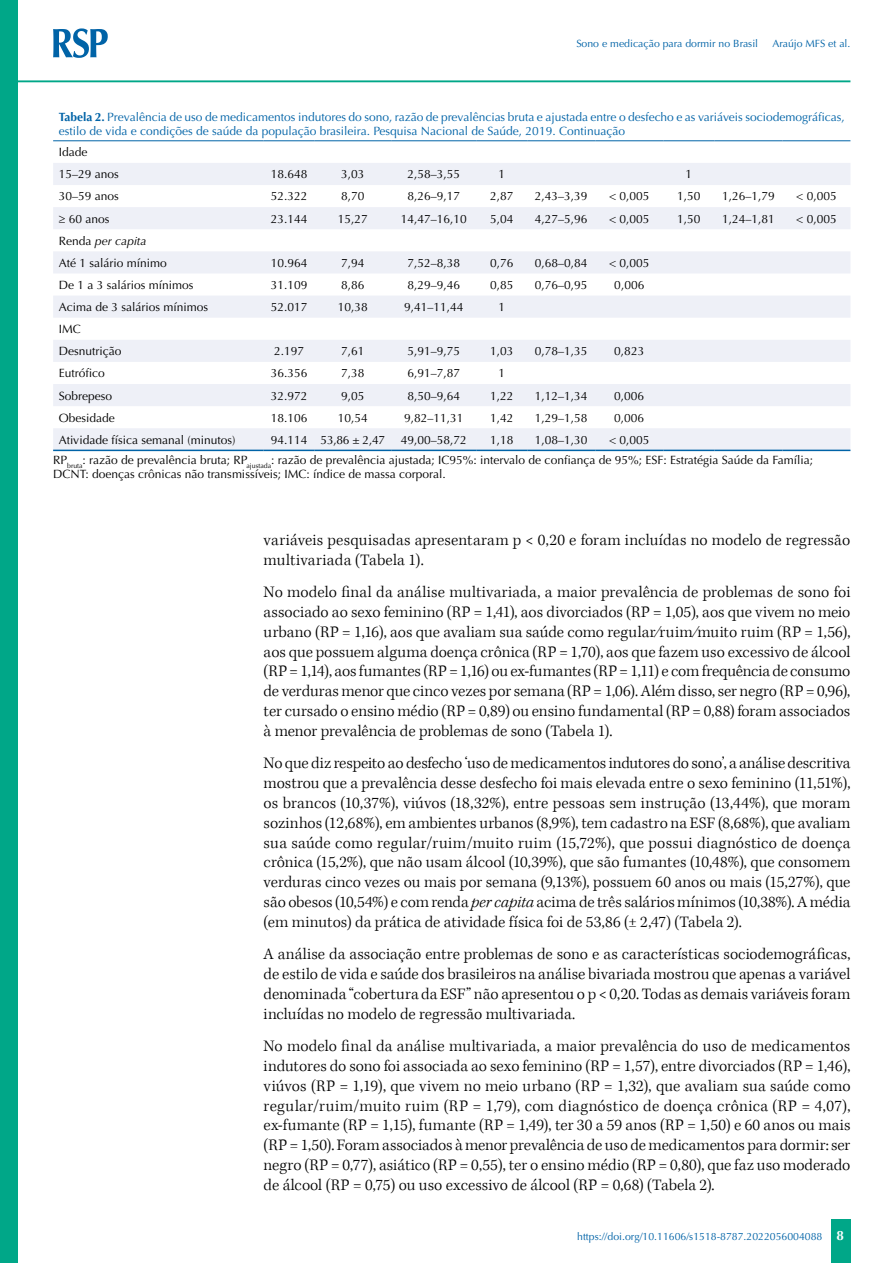
<style>
.page{position:relative;width:893px;height:1263px;background:#fff}
.page>*{position:absolute;margin:0;border:0;box-sizing:border-box;transform-origin:0 0}
.t1{font:300 16.5px/19.8px "Kepler Std";letter-spacing:.005em;color:#000;text-align:justify}
.t2{font:700 13.5px "Optima";color:#fff}
.t3{font:12px/22px "Optima";color:#000}
.t4{font:12px/14.2px "Optima";color:#0063a7}
.t5{font:10.5px "Optima";color:#0063a7}
.s1{font-weight:700}
.s2{font-style:italic}
</style>
<div class="page">
<div style="left:831px;top:1220px;width:20px;height:43px;background:#00a788"></div>
<div style="left:0;top:0;width:18px;height:1263px;background:#00a788"></div>
<svg style="left:53px;top:28px;width:55px;height:30px"></svg>
<hr style="left:18px;top:80px;width:832px;height:2px;background:#00a788">
<svg style="left:53px;top:163px;width:797px;height:287px;fill:#eef0f7"></svg>
<hr style="left:53px;top:450px;width:211px;height:1px;background:#0063a7">
<hr style="left:264px;top:450px;width:51px;height:1px;background:#0063a7">
<hr style="left:315px;top:450px;width:76px;height:1px;background:#0063a7">
<hr style="left:391px;top:450px;width:85px;height:1px;background:#0063a7">
<hr style="left:476px;top:450px;width:51px;height:1px;background:#0063a7">
<hr style="left:527px;top:450px;width:68px;height:1px;background:#0063a7">
<hr style="left:595px;top:450px;width:68px;height:1px;background:#0063a7">
<hr style="left:663px;top:450px;width:51px;height:1px;background:#0063a7">
<hr style="left:714px;top:450px;width:68px;height:1px;background:#0063a7">
<hr style="left:782px;top:450px;width:68px;height:1px;background:#0063a7">
<hr style="left:53px;top:140px;width:211px;height:1px;background:#0063a7">
<hr style="left:264px;top:140px;width:51px;height:1px;background:#0063a7">
<hr style="left:315px;top:140px;width:76px;height:1px;background:#0063a7">
<hr style="left:391px;top:140px;width:85px;height:1px;background:#0063a7">
<hr style="left:476px;top:140px;width:51px;height:1px;background:#0063a7">
<hr style="left:527px;top:140px;width:68px;height:1px;background:#0063a7">
<hr style="left:595px;top:140px;width:68px;height:1px;background:#0063a7">
<hr style="left:663px;top:140px;width:51px;height:1px;background:#0063a7">
<hr style="left:714px;top:140px;width:68px;height:1px;background:#0063a7">
<hr style="left:782px;top:140px;width:68px;height:1px;background:#0063a7">
<p class="t5" style="left:576px;top:37px;width:183px">Sono e medicação para dormir no Brasil</p>
<p class="t5" style="left:772px;top:37px;width:80px">Araújo MFS et al.</p>
<p class="t4" style="left:59px;top:110px;width:787px"><span class="s1">Tabela 2.</span> Prevalência de uso de medicamentos indutores do sono, razão de prevalências bruta e ajustada entre o desfecho e as variáveis sociodemográficas, estilo de vida e condições de saúde da população brasileira. Pesquisa Nacional de Saúde, 2019. Continuação</p>
<p class="t3" style="left:59px;top:141px;width:62px">Idade<br>15–29 anos</p>
<p class="t3" style="left:271px;top:163px;width:38px">18.648</p>
<p class="t3" style="left:341px;top:163px;width:25px">3,03</p>
<p class="t3" style="left:407px;top:163px;width:54px">2,58–3,55</p>
<p class="t3" style="left:498px;top:163px;width:8px">1</p>
<p class="t3" style="left:685px;top:163px;width:8px">1</p>
<p class="t3" style="left:59px;top:186px;width:62px">30–59 anos</p>
<p class="t3" style="left:271px;top:186px;width:38px">52.322</p>
<p class="t3" style="left:341px;top:186px;width:25px">8,70</p>
<p class="t3" style="left:407px;top:186px;width:54px">8,26–9,17</p>
<p class="t3" style="left:490px;top:186px;width:25px">2,87</p>
<p class="t3" style="left:535px;top:186px;width:54px">2,43–3,39</p>
<p class="t3" style="left:609px;top:186px;width:42px">&lt; 0,005</p>
<p class="t3" style="left:677px;top:186px;width:25px">1,50</p>
<p class="t3" style="left:722px;top:186px;width:54px">1,26–1,79</p>
<p class="t3" style="left:796px;top:186px;width:42px">&lt; 0,005</p>
<p class="t3" style="left:59px;top:208px;width:52px">≥ 60 anos</p>
<p class="t3" style="left:271px;top:208px;width:38px">23.144</p>
<p class="t3" style="left:338px;top:208px;width:32px">15,27</p>
<p class="t3" style="left:401px;top:208px;width:68px">14,47–16,10</p>
<p class="t3" style="left:490px;top:208px;width:25px">5,04</p>
<p class="t3" style="left:535px;top:208px;width:54px">4,27–5,96</p>
<p class="t3" style="left:609px;top:208px;width:42px">&lt; 0,005</p>
<p class="t3" style="left:677px;top:208px;width:25px">1,50</p>
<p class="t3" style="left:722px;top:208px;width:54px">1,24–1,81</p>
<p class="t3" style="left:796px;top:208px;width:42px">&lt; 0,005</p>
<p class="t3" style="left:59px;top:230px;width:110px">Renda <span class="s2">per capita<br></span>Até 1 salário mínimo</p>
<p class="t3" style="left:271px;top:252px;width:38px">10.964</p>
<p class="t3" style="left:341px;top:252px;width:25px">7,94</p>
<p class="t3" style="left:407px;top:252px;width:54px">7,52–8,38</p>
<p class="t3" style="left:490px;top:252px;width:25px">0,76</p>
<p class="t3" style="left:535px;top:252px;width:54px">0,68–0,84</p>
<p class="t3" style="left:609px;top:252px;width:42px">&lt; 0,005</p>
<p class="t3" style="left:59px;top:274px;width:136px">De 1 a 3 salários mínimos</p>
<p class="t3" style="left:271px;top:274px;width:38px">31.109</p>
<p class="t3" style="left:341px;top:274px;width:25px">8,86</p>
<p class="t3" style="left:407px;top:274px;width:54px">8,29–9,46</p>
<p class="t3" style="left:490px;top:274px;width:25px">0,85</p>
<p class="t3" style="left:535px;top:274px;width:54px">0,76–0,95</p>
<p class="t3" style="left:614px;top:274px;width:32px">0,006</p>
<p class="t3" style="left:59px;top:296px;width:151px">Acima de 3 salários mínimos</p>
<p class="t3" style="left:271px;top:296px;width:38px">52.017</p>
<p class="t3" style="left:338px;top:296px;width:32px">10,38</p>
<p class="t3" style="left:404px;top:296px;width:61px">9,41–11,44</p>
<p class="t3" style="left:498px;top:296px;width:8px">1</p>
<p class="t3" style="left:59px;top:318px;width:64px">IMC<br>Desnutrição</p>
<p class="t3" style="left:274px;top:340px;width:32px">2.197</p>
<p class="t3" style="left:341px;top:340px;width:25px">7,61</p>
<p class="t3" style="left:407px;top:340px;width:54px">5,91–9,75</p>
<p class="t3" style="left:490px;top:340px;width:25px">1,03</p>
<p class="t3" style="left:535px;top:340px;width:54px">0,78–1,35</p>
<p class="t3" style="left:614px;top:340px;width:32px">0,823</p>
<p class="t3" style="left:59px;top:362px;width:48px">Eutrófico</p>
<p class="t3" style="left:271px;top:362px;width:38px">36.356</p>
<p class="t3" style="left:341px;top:362px;width:25px">7,38</p>
<p class="t3" style="left:407px;top:362px;width:54px">6,91–7,87</p>
<p class="t3" style="left:498px;top:362px;width:8px">1</p>
<p class="t3" style="left:59px;top:385px;width:55px">Sobrepeso</p>
<p class="t3" style="left:271px;top:385px;width:38px">32.972</p>
<p class="t3" style="left:341px;top:385px;width:25px">9,05</p>
<p class="t3" style="left:407px;top:385px;width:54px">8,50–9,64</p>
<p class="t3" style="left:490px;top:385px;width:25px">1,22</p>
<p class="t3" style="left:535px;top:385px;width:54px">1,12–1,34</p>
<p class="t3" style="left:614px;top:385px;width:32px">0,006</p>
<p class="t3" style="left:59px;top:407px;width:58px">Obesidade</p>
<p class="t3" style="left:271px;top:407px;width:38px">18.106</p>
<p class="t3" style="left:338px;top:407px;width:32px">10,54</p>
<p class="t3" style="left:404px;top:407px;width:61px">9,82–11,31</p>
<p class="t3" style="left:490px;top:407px;width:25px">1,42</p>
<p class="t3" style="left:535px;top:407px;width:54px">1,29–1,58</p>
<p class="t3" style="left:614px;top:407px;width:32px">0,006</p>
<p class="t3" style="left:59px;top:429px;width:178px">Atividade física semanal (minutos)</p>
<p class="t3" style="left:271px;top:429px;width:116px">94.114 53,86 ± 2,47</p>
<p class="t3" style="left:401px;top:429px;width:68px">49,00–58,72</p>
<p class="t3" style="left:490px;top:429px;width:25px">1,18</p>
<p class="t3" style="left:535px;top:429px;width:54px">1,08–1,30</p>
<p class="t3" style="left:53px;top:430px;width:762px;line-height:20px;text-indent:556px">&lt; 0,005<br>RP<sub>bruta</sub>: razão de prevalência bruta; RP<sub>ajustada</sub>: razão de prevalência ajustada; IC95%: intervalo de confiança de 95%; ESF: Estratégia Saúde da Família;</p>
<p class="t3" style="left:53px;top:463px;width:394px">DCNT: doenças crônicas não transmissíveis; IMC: índice de massa corporal.</p>
<p class="t1" style="left:264px;top:530px;width:588px">variáveis pesquisadas apresentaram p &lt; 0,20 e foram incluídas no modelo de regressão multivariada (Tabela 1).</p>
<p class="t1" style="left:264px;top:583px;width:588px">No modelo final da análise multivariada, a maior prevalência de problemas de sono foi associado ao sexo feminino (RP = 1,41), aos divorciados (RP = 1,05), aos que vivem no meio urbano (RP = 1,16), aos que avaliam sua saúde como regular⁄ruim ⁄muito ruim (RP = 1,56), aos que possuem alguma doença crônica (RP = 1,70), aos que fazem uso excessivo de álcool (RP = 1,14), aos fumantes (RP = 1,16) ou ex-fumantes (RP = 1,11) e com frequência de consumo de verduras menor que cinco vezes por semana (RP = 1,06). Além disso, ser negro (RP = 0,96), ter cursado o ensino médio (RP = 0,89) ou ensino fundamental (RP = 0,88) foram associados à menor prevalência de problemas de sono (Tabela 1).</p>
<p class="t1" style="left:264px;top:754px;width:588px">No que diz respeito ao desfecho ‘uso de medicamentos indutores do sono’, a análise descritiva mostrou que a prevalência desse desfecho foi mais elevada entre o sexo feminino (11,51%), os brancos (10,37%), viúvos (18,32%), entre pessoas sem instrução (13,44%), que moram sozinhos (12,68%), em ambientes urbanos (8,9%), tem cadastro na ESF (8,68%), que avaliam sua saúde como regular/ruim/muito ruim (15,72%), que possui diagnóstico de doença crônica (15,2%), que não usam álcool (10,39%), que são fumantes (10,48%), que consomem verduras cinco vezes ou mais por semana (9,13%), possuem 60 anos ou mais (15,27%), que são obesos (10,54%) e com renda <span class="s2">per capita</span> acima de três salários mínimos (10,38%). A média (em minutos) da prática de atividade física foi de 53,86 (± 2,47) (Tabela 2).</p>
<p class="t1" style="left:264px;top:945px;width:588px">A análise da associação entre problemas de sono e as características sociodemográficas, de estilo de vida e saúde dos brasileiros na análise bivariada mostrou que apenas a variável denominada “cobertura da ESF” não apresentou o p &lt; 0,20. Todas as demais variáveis foram incluídas no modelo de regressão multivariada.</p>
<p class="t1" style="left:264px;top:1037px;width:588px">No modelo final da análise multivariada, a maior prevalência do uso de medicamentos indutores do sono foi associada ao sexo feminino (RP = 1,57), entre divorciados (RP = 1,46), viúvos (RP = 1,19), que vivem no meio urbano (RP = 1,32), que avaliam sua saúde como regular/ruim/muito ruim (RP = 1,79), com diagnóstico de doença crônica (RP = 4,07), ex-fumante (RP = 1,15), fumante (RP = 1,49), ter 30 a 59 anos (RP = 1,50) e 60 anos ou mais (RP = 1,50). Foram associados à menor prevalência de uso de medicamentos para dormir: ser negro (RP = 0,77), asiático (RP = 0,55), ter o ensino médio (RP = 0,80), que faz uso moderado de álcool (RP = 0,75) ou uso excessivo de álcool (RP = 0,68) (Tabela 2).</p>
<p class="t5" style="left:577px;top:1230px;width:247px">https://doi.org/10.11606/s1518-8787.2022056004088</p>
<p class="t2" style="left:836px;top:1227px;width:9px">8</p>
</div>
